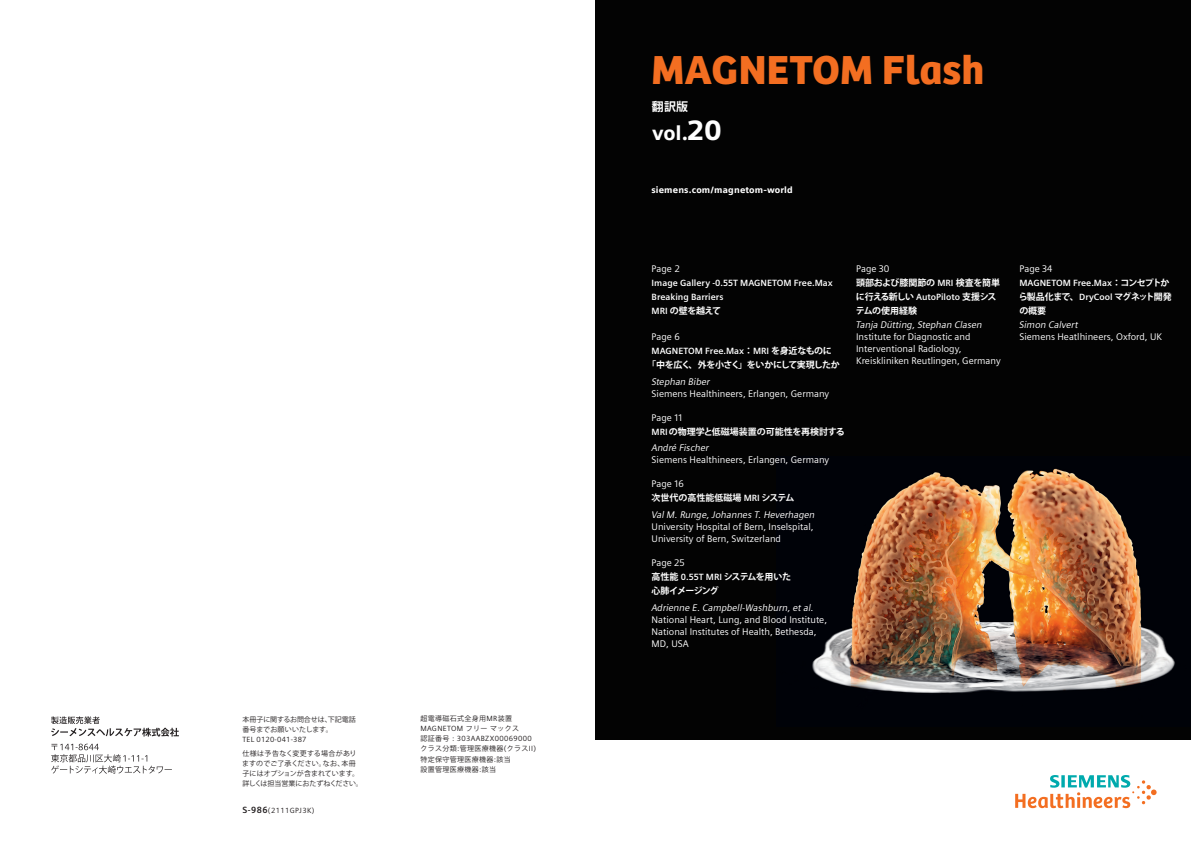
<style>
.page{position:relative;width:1191px;height:842px;background:#fff}
.page>*{position:absolute;margin:0;border:0;box-sizing:border-box;transform-origin:0 0}
.t1{font:42px "Bree SH Headline Regular";letter-spacing:.01em;color:#f36e21}
.t2{font:900 20px "Siemens Sans";color:#fff}
.t3{font:700 12px "Koz Go Pro";color:#fff}
.t4{font:9.6px/12px "Siemens Sans";color:#fff}
.t5{font:italic 9.6px "Siemens Sans";color:#fff}
.t6{font:700 9px/14px "Siemens Sans";color:#fff}
.t7{font:700 9px/14px "Koz Go Pro";letter-spacing:-.04em;color:#fff}
.t8{font:700 9px "Koz Go Pro";color:#fff}
.t9{font:700 9px/14px "Koz Go Pro";letter-spacing:-.07em;color:#fff}
.t10{font:900 9px "Siemens Sans";letter-spacing:.015em;color:#fff}
.t11{font:700 9px/14px "Koz Go Pro";letter-spacing:-.06em;color:#fff}
.t12{font:7.5px/10.2px "Siemens Sans";letter-spacing:.045em;color:#231f20}
.t13{font:7px/10px "Koz Go Pro";color:#231f20}
.t14{font:7px/10.2px "Koz Go Pro";letter-spacing:.05em;color:#231f20}
.t15{font:7px/10px "Koz Go Pro";letter-spacing:-.005em;color:#231f20}
.s1{font-weight:700;font-size:9px}
.s2{font-family:"Siemens Sans";font-size:7.5px}
.s3{font-family:"Koz Go Pro";font-size:7px}
.s4{font-size:28px}
.s5{font-family:"Siemens Sans"}
.s6{font-family:"Koz Go Pro"}
</style>
<div class="page">
<div style="left:595px;top:0;width:596px;height:740px;background:#030303"></div>
<img style="left:812px;top:468px;width:363px;height:226px">
<svg style="left:1015px;top:775px;width:141px;height:33px"></svg>
<svg style="left:51px;top:744px;width:121px;height:30px"></svg>
<svg style="left:51px;top:716px;width:128px;height:20px"></svg>
<p class="t15" style="left:242px;top:714px;width:115px">本冊子に関するお問合せは、下記電話番号までお願いいたします。</p>
<p class="t12" style="left:242px;top:734px;width:66px">TEL 0120-041-387</p>
<p class="t13" style="left:242px;top:748px;width:122px">仕様は予告なく変更する場合がありますのでご了承ください。なお、本冊子にはオプションが含まれています。詳しくは担当営業におたずねください。</p>
<p class="t12" style="left:242px;top:805px;width:73px"><span class="s1">S-986</span>(2111GPJ3K)</p>
<p class="t14" style="left:420px;top:713px;width:93px">超電導磁石式全身用<span class="s2">MR</span>装置</p>
<p class="t12" style="left:420px;top:723px;width:113px">MAGNETOM <span class="s3">フリーマックス<br>認証番号</span> : 303AABZX00069000</p>
<p class="t14" style="left:420px;top:744px;width:117px">クラス分類<span class="s2">:</span>管理医療機器<span class="s2">(</span>クラス<span class="s2">II)</span>特定保守管理医療機器<span class="s2">:</span>該当<br>設置管理医療機器<span class="s2">:</span>該当</p>
<h1 class="t1" style="left:651px;top:45px;width:334px">MAGNETOM Flash</h1>
<p class="t3" style="left:652px;top:99px;width:38px">翻訳版</p>
<h2 class="t2" style="left:652px;top:117px;width:71px">vol.<span class="s4">20</span></h2>
<p class="t10" style="left:651px;top:183px;width:143px">siemens.com/magnetom-world</p>
<p class="t4" style="left:651px;top:262px;width:30px">Page 2</p>
<p class="t6" style="left:651px;top:276px;width:183px">Image Gallery -0.55T MAGNETOM Free.Max<br>Breaking Barriers</p>
<p class="t7" style="left:651px;top:304px;width:71px"><span class="s5">MRI</span> の壁を越えて</p>
<p class="t4" style="left:651px;top:330px;width:30px">Page 6</p>
<p class="t6" style="left:651px;top:344px;width:182px">MAGNETOM Free.Max<span class="s6">：</span>MRI <span class="s6">を身近なものに</span></p>
<p class="t7" style="left:647px;top:358px;width:194px">「中を広く、外を小さく」をいかにして実現したか</p>
<p class="t5" style="left:651px;top:376px;width:62px">Stephan Biber</p>
<p class="t4" style="left:651px;top:387px;width:179px">Siemens Healthineers, Erlangen, Germany</p>
<p class="t4" style="left:651px;top:411px;width:32px">Page 11</p>
<p class="t8" style="left:651px;top:425px;width:194px"><span class="s5">MRI</span>の物理学と低磁場装置の可能性を再検討する</p>
<p class="t5" style="left:651px;top:443px;width:61px">André Fischer</p>
<p class="t4" style="left:651px;top:454px;width:179px">Siemens Healthineers, Erlangen, Germany</p>
<p class="t4" style="left:651px;top:478px;width:34px">Page 16</p>
<p class="t8" style="left:651px;top:492px;width:144px">次世代の高性能低磁場 <span class="s5">MRI</span> システム</p>
<p class="t5" style="left:651px;top:509px;width:167px">ValM.Runge,Johannes T.Heverhagen</p>
<p class="t4" style="left:651px;top:521px;width:163px">University Hospital of Bern, Inselspital,<br>University of Bern, Switzerland</p>
<p class="t4" style="left:651px;top:557px;width:34px">Page 25</p>
<p class="t9" style="left:651px;top:570px;width:141px">高性能 <span class="s5">0.55T MRI</span> システムを用いた心肺イメージング</p>
<p class="t5" style="left:651px;top:602px;width:166px">Adrienne E.Campbell-Washburn,etal.</p>
<p class="t4" style="left:651px;top:614px;width:177px">National Heart, Lung, and Blood Institute,<br>National Institutes of Health, Bethesda,<br>MD, USA</p>
<p class="t4" style="left:856px;top:262px;width:35px">Page 30</p>
<p class="t7" style="left:855px;top:276px;width:146px">頭部および膝関節の <span class="s5">MRI</span> 検査を簡単に行える新しい <span class="s5">AutoPiloto</span> 支援システムの使用経験</p>
<p class="t5" style="left:855px;top:319px;width:130px">Tanja Dütting,Stephan Clasen</p>
<p class="t4" style="left:856px;top:330px;width:146px">Institute for Diagnostic and<br>Interventional Radiology,<br>Kreiskliniken Reutlingen, Germany</p>
<p class="t4" style="left:1019px;top:262px;width:35px">Page 34</p>
<p class="t6" style="left:1019px;top:276px;width:152px">MAGNETOM Free.Max<span class="s6">：コンセプトか</span></p>
<p class="t11" style="left:1018px;top:290px;width:154px">ら製品化まで、<span class="s5">DryCool</span> マグネット開発の概要</p>
<p class="t5" style="left:1018px;top:319px;width:62px">Simon Calvert</p>
<p class="t4" style="left:1019px;top:330px;width:144px">Siemens Heatlhineers, Oxford, UK</p>
</div>
